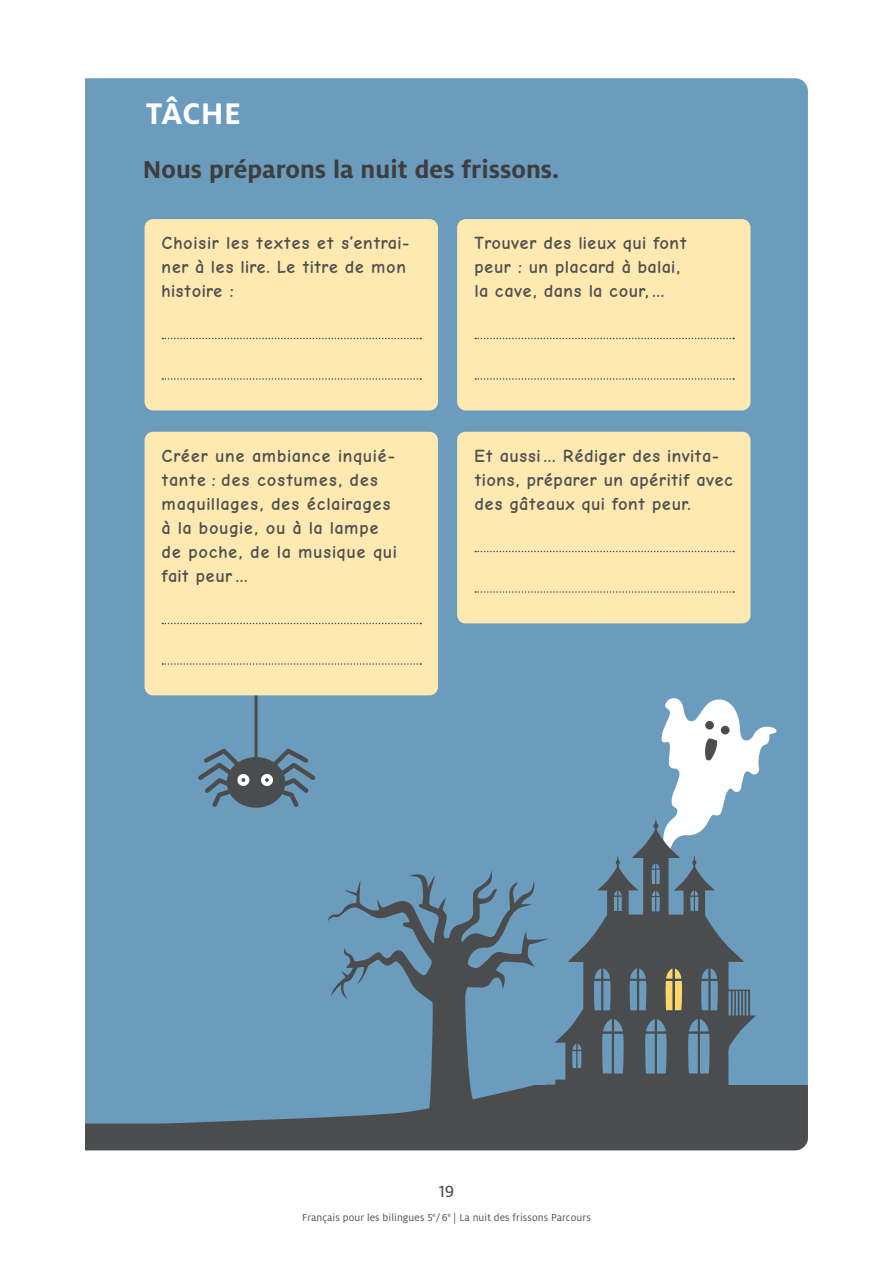
<style>
.page{position:relative;width:893px;height:1263px;background:#fff}
.page>*{position:absolute;margin:0;border:0;box-sizing:border-box;transform-origin:0 0}
.t1{font:700 33px "Milo OT";letter-spacing:.005em;color:#fff}
.t2{font:700 27px "Milo OT";letter-spacing:.005em;color:#3e3e3f}
.t3{font:700 18px/24px "Comic Neue";color:#4e4f50}
.t4{font:18px "Milo OT Text";color:#4e4f50}
.t5{font:11.25px "Milo OT";letter-spacing:.01em;color:#4e4f50}
</style>
<div class="page">
<div style="left:85px;top:78px;width:723px;height:740px;background:#6b9cbd"></div>
<svg style="left:661px;top:698px;width:116px;height:120px"></svg>
<div style="left:705px;top:721px;width:9px;height:8px;background:#4b4c4d;border-radius:50%"></div>
<div style="left:721px;top:726px;width:8px;height:8px;background:#4b4c4d;border-radius:50%"></div>
<svg style="left:198px;top:695px;width:118px;height:113px;background:#6589a1"></svg>
<svg style="left:85px;top:818px;width:723px;height:332px;background:#62849b"></svg>
<div style="left:145px;top:219px;width:293px;height:191px;background:#fee9b1;border-radius:9px"></div>
<div style="left:457px;top:219px;width:293px;height:191px;background:#fee9b1;border-radius:9px"></div>
<div style="left:457px;top:432px;width:293px;height:191px;background:#fee9b1;border-radius:9px"></div>
<svg style="left:162px;top:338px;width:259px;height:1px"></svg>
<svg style="left:162px;top:378px;width:259px;height:2px"></svg>
<svg style="left:475px;top:338px;width:259px;height:1px"></svg>
<svg style="left:475px;top:378px;width:259px;height:2px"></svg>
<svg style="left:475px;top:551px;width:259px;height:1px"></svg>
<svg style="left:475px;top:591px;width:259px;height:2px"></svg>
<div style="left:145px;top:432px;width:293px;height:263px;background:#fee9b1;border-radius:9px"></div>
<svg style="left:162px;top:623px;width:259px;height:1px"></svg>
<svg style="left:162px;top:663px;width:259px;height:2px"></svg>
<h1 class="t1" style="left:146px;top:95px;width:97px">TÂCHE</h1>
<h2 class="t2" style="left:143px;top:154px;width:418px">Nous préparons la nuit des frissons.</h2>
<p class="t3" style="left:162px;top:231px;width:250px">Choisir les textes et s’entrai&shy;ner à les lire. Le titre de mon histoire :</p>
<p class="t3" style="left:474px;top:231px;width:214px">Trouver des lieux qui font peur : un placard à balai, la cave, dans la cour,…</p>
<p class="t3" style="left:162px;top:444px;width:237px">Créer une ambiance inquié&shy;tante : des costumes, des maquillages, des éclairages à la bougie, ou à la lampe de poche, de la musique qui fait peur…</p>
<p class="t3" style="left:474px;top:444px;width:261px">Et aussi… Rédiger des invita-- tions, préparer un apéritif avec des gâteaux qui font peur.</p>
<p class="t4" style="left:439px;top:1181px;width:17px">19</p>
<p class="t5" style="left:302px;top:1211px;width:290px">Français pour les bilingues 5<sup>e</sup>/ 6<sup>e</sup> | La nuit des frissons Parcours</p>
</div>
